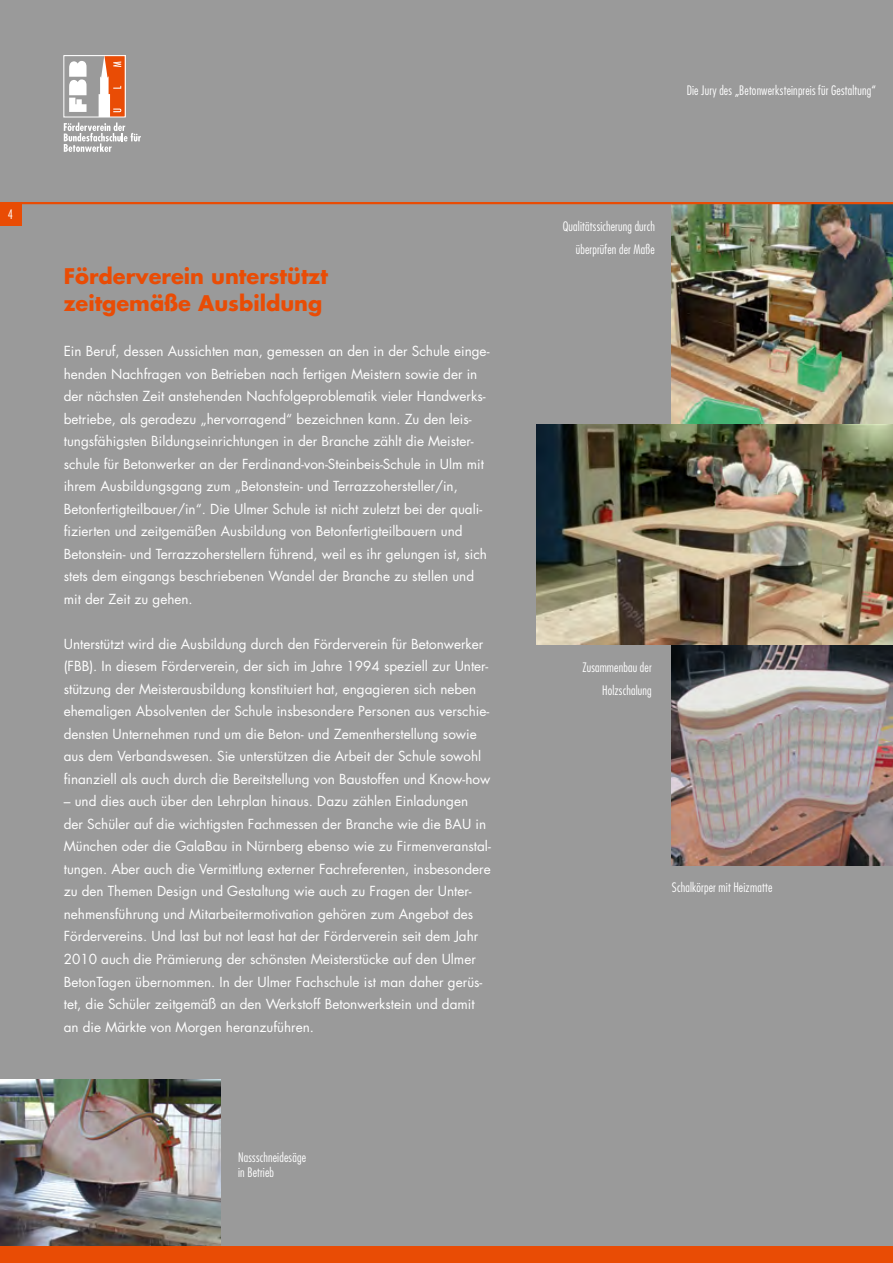
<style>
.page{position:relative;width:893px;height:1263px;background:#9a9a9a}
.page>*{position:absolute;margin:0;border:0;box-sizing:border-box;transform-origin:0 0}
.t1{font:700 21px/27px "Futura";color:#e94c05}
.t2{font:13.5px/22.5px "Futura";color:#fff}
.t3{font:300 condensed 12.75px/22.5px "Futura";letter-spacing:.015em;color:#fff;text-align:right}
</style>
<div class="page">
<img style="left:0;top:1079px;width:221px;height:167px">
<div style="left:0;top:1246px;width:893px;height:17px;background:#e94c05"></div>
<img style="left:672px;top:204px;width:221px;height:221px">
<img style="left:536px;top:425px;width:357px;height:220px">
<img style="left:672px;top:645px;width:221px;height:220px">
<svg style="left:64px;top:123px;width:77px;height:29px"></svg>
<div style="left:63px;top:55px;width:63px;height:62px;border:1px solid #fff"></div>
<svg style="left:64px;top:56px;width:61px;height:61px"></svg>
<div style="left:0;top:204px;width:21px;height:21px;background:#e94c05"></div>
<hr style="left:0;top:202px;width:893px;height:2px;background:#e94c05">
<p class="t3" style="left:8px;top:203px;width:7px">4</p>
<h1 class="t1" style="left:64px;top:263px;width:266px">Förderverein unterstützt zeitgemäße Ausbildung</h1>
<p class="t2" style="left:64px;top:340px;width:427px">Ein Beruf, dessen Aussichten man, gemessen an den in der Schule einge&shy;henden Nachfragen von Betrieben nach fertigen Meistern sowie der in der nächsten Zeit anstehenden Nachfolgeproblematik vieler Handwerks&shy;betriebe, als geradezu „hervorragend“ bezeichnen kann. Zu den leis&shy;tungsfähigsten Bildungseinrichtungen in der Branche zählt die Meister&shy;schule für Betonwerker an der Ferdinand-von-Steinbeis-Schule in Ulm mit ihrem Ausbildungsgang zum „Betonstein- und Terrazzohersteller/in, Betonfertigteilbauer/in“. Die Ulmer Schule ist nicht zuletzt bei der quali&shy;fizierten und zeitgemäßen Ausbildung von Betonfertigteilbauern und Betonstein- und Terrazzoherstellern führend, weil es ihr gelungen ist, sich stets dem eingangs beschriebenen Wandel der Branche zu stellen und mit der Zeit zu gehen.</p>
<p class="t2" style="left:64px;top:633px;width:428px">Unterstützt wird die Ausbildung durch den Förderverein für Betonwerker (FBB). In diesem Förderverein, der sich im Jahre 1994 speziell zur Unter&shy;stützung der Meisterausbildung konstituiert hat, engagieren sich neben ehemaligen Absolventen der Schule insbesondere Personen aus verschie&shy;densten Unternehmen rund um die Beton- und Zementherstellung sowie aus dem Verbandswesen. Sie unterstützen die Arbeit der Schule sowohl finanziell als auch durch die Bereitstellung von Baustoffen und Know-how</p>
<p class="t2" style="left:64px;top:790px;width:429px">– und dies auch über den Lehrplan hinaus. Dazu zählen Einladungen<br>der Schüler auf die wichtigsten Fachmessen der Branche wie die BAU in München oder die GalaBau in Nürnberg ebenso wie zu Firmenveranstal&shy;tungen. Aber auch die Vermittlung externer Fachreferenten, insbesondere zu den Themen Design und Gestaltung wie auch zu Fragen der Unter&shy;nehmensführung und Mitarbeitermotivation gehören zum Angebot des Fördervereins. Und last but not least hat der Förderverein seit dem Jahr 2010 auch die Prämierung der schönsten Meisterstücke auf den Ulmer BetonTagen übernommen. In der Ulmer Fachschule ist man daher gerüs&shy;tet, die Schüler zeitgemäß an den Werkstoff Betonwerkstein und damit an die Märkte von Morgen heranzuführen.</p>
<p class="t3" style="left:238px;top:1149px;width:69px;line-height:15.3px;text-align:left">Nassschneidesäge in Betrieb</p>
<p class="t3" style="left:687px;top:79px;width:191px">Die Jury des „Betonwerksteinpreis für Gestaltung“</p>
<p class="t3" style="left:563px;top:215px;width:94px">Qualitätssicherung durch überprüfen der Maße</p>
<p class="t3" style="left:582px;top:656px;width:71px">Zusammenbau der<br>Holzschalung</p>
<p class="t3" style="left:672px;top:876px;width:102px">Schalkörper mit Heizmatte</p>
</div>
